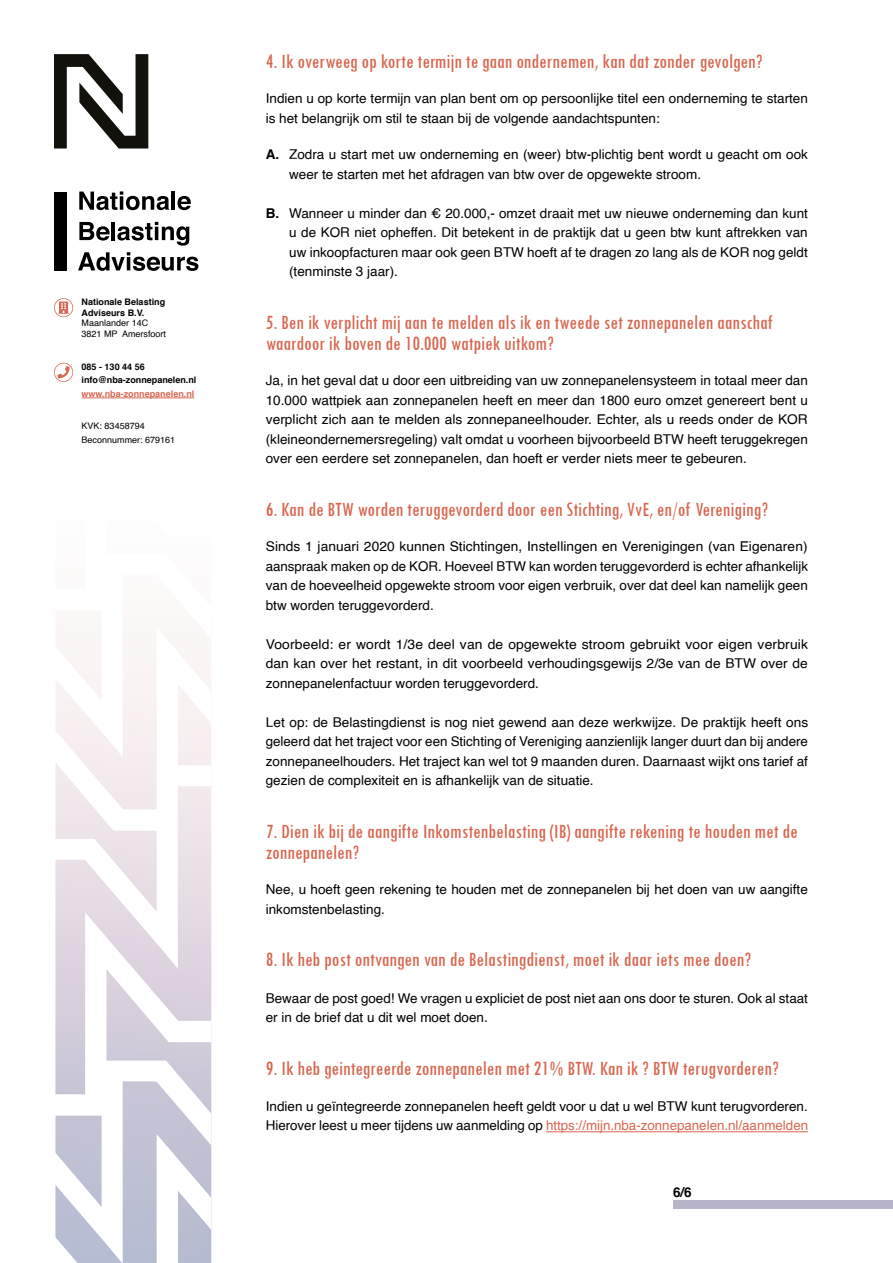
<style>
.page{position:relative;width:893px;height:1263px;background:#fff}
.page>*{position:absolute;margin:0;border:0;box-sizing:border-box;transform-origin:0 0}
.t1{font:condensed 21px/21px "Tw Cen";color:#d86650}
.t2{font:13.5px/19.5px "Helvetica";color:#000}
.t3{font:700 13.5px "Helvetica";color:#000}
.t4{font:700 9px/10.8px "Helvetica";color:#000}
.t5{font:9px/13.5px "Helvetica";color:#000}
.t6{font:700 9px "Helvetica";color:#d86650}
.s1{color:#d86650}
</style>
<div class="page">
<svg style="left:55px;top:654px;width:156px;height:609px"></svg>
<div style="left:673px;top:1201px;width:220px;height:8px;background:#b7b3c9"></div>
<div style="left:54px;top:192px;width:13px;height:78px;background:#000"></div>
<svg style="left:79px;top:191px;width:90px;height:19px"></svg>
<hr style="left:172px;top:192px;width:3px;height:18px;background:#000">
<svg style="left:177px;top:196px;width:14px;height:14px"></svg>
<svg style="left:54px;top:54px;width:94px;height:94px"></svg>
<svg style="left:54px;top:222px;width:145px;height:177px"></svg>
<hr style="left:546px;top:1131px;width:262px;height:1px;background:#d86650">
<p class="t4" style="left:82px;top:296px;width:85px">Nationale Belasting<br>Adviseurs B.V.</p>
<p class="t5" style="left:82px;top:318px;width:86px;line-height:10.8px">Maanlander 14C<br>3821 MP Amersfoort</p>
<p class="t4" style="left:82px;top:361px;width:65px">085 - 130 44 56</p>
<p class="t4" style="left:82px;top:375px;width:116px">info@nba-zonnepanelen.nl</p>
<p class="t6" style="left:82px;top:386px;width:114px">www.nba-zonnepanelen.nl</p>
<p class="t5" style="left:82px;top:419px;width:95px">KVK: 83458794<br>Beconnummer: 679161</p>
<h1 class="t1" style="left:266px;top:50px;width:498px">4. Ik overweeg op korte termijn te gaan ondernemen, kan dat zonder gevolgen?</h1>
<p class="t2" style="left:266px;top:89px;width:544px">Indien u op korte termijn van plan bent om op persoonlijke titel een onderneming te starten is het belangrijk om stil te staan bij de volgende aandachtspunten:</p>
<p class="t3" style="left:266px;top:143px;width:15px">A.</p>
<p class="t3" style="left:266px;top:202px;width:15px">B.</p>
<p class="t2" style="left:289px;top:145px;width:520px">Zodra u start met uw onderneming en (weer) btw-plichtig bent wordt u geacht om ook weer te starten met het afdragen van btw over de opgewekte stroom.</p>
<p class="t2" style="left:289px;top:204px;width:520px;text-align:justify">Wanneer u minder dan € 20.000,- omzet draait met uw nieuwe onderneming dan kunt u de KOR niet opheffen. Dit betekent in de praktijk dat u geen btw kunt aftrekken van uw inkoopfacturen maar ook geen BTW hoeft af te dragen zo lang als de KOR nog geldt (tenminste 3 jaar).</p>
<h1 class="t1" style="left:266px;top:311px;width:508px">5. Ben ik verplicht mij aan te melden als ik en tweede set zonnepanelen aanschaf waardoor ik boven de 10.000 watpiek uitkom?</h1>
<p class="t2" style="left:266px;top:371px;width:544px;text-align:justify">Ja, in het geval dat u door een uitbreiding van uw zonnepanelensysteem in totaal meer dan 10.000 wattpiek aan zonnepanelen heeft en meer dan 1800 euro omzet genereert bent u verplicht zich aan te melden als zonnepaneelhouder. Echter, als u reeds onder de KOR (kleineondernemersregeling) valt omdat u voorheen bijvoorbeeld BTW heeft teruggekregen over een eerdere set zonnepanelen, dan hoeft er verder niets meer te gebeuren.</p>
<h1 class="t1" style="left:266px;top:498px;width:504px">6. Kan de BTW worden teruggevorderd door een Stichting, VvE, en/of Vereniging?</h1>
<p class="t2" style="left:266px;top:537px;width:544px;text-align:justify">Sinds 1 januari 2020 kunnen Stichtingen, Instellingen en Verenigingen (van Eigenaren) aanspraak maken op de KOR. Hoeveel BTW kan worden teruggevorderd is echter afhankelijk van de hoeveelheid opgewekte stroom voor eigen verbruik, over dat deel kan namelijk geen btw worden teruggevorderd.</p>
<p class="t2" style="left:266px;top:635px;width:544px;text-align:justify">Voorbeeld: er wordt 1/3e deel van de opgewekte stroom gebruikt voor eigen verbruik dan kan over het restant, in dit voorbeeld verhoudingsgewijs 2/3e van de BTW over de zonnepanelenfactuur worden teruggevorderd.</p>
<p class="t2" style="left:266px;top:713px;width:544px;text-align:justify">Let op: de Belastingdienst is nog niet gewend aan deze werkwijze. De praktijk heeft ons geleerd dat het traject voor een Stichting of Vereniging aanzienlijk langer duurt dan bij andere zonnepaneelhouders. Het traject kan wel tot 9 maanden duren. Daarnaast wijkt ons tarief af gezien de complexiteit en is afhankelijk van de situatie.</p>
<h1 class="t1" style="left:266px;top:820px;width:533px">7. Dien ik bij de aangifte Inkomstenbelasting (IB) aangifte rekening te houden met de zonnepanelen?</h1>
<p class="t2" style="left:266px;top:880px;width:544px">Nee, u hoeft geen rekening te houden met de zonnepanelen bij het doen van uw aangifte inkomstenbelasting.</p>
<h1 class="t1" style="left:266px;top:949px;width:487px">8. Ik heb post ontvangen van de Belastingdienst, moet ik daar iets mee doen?</h1>
<p class="t2" style="left:266px;top:988px;width:544px">Bewaar de post goed! We vragen u expliciet de post niet aan ons door te sturen. Ook al staat er in de brief dat u dit wel moet doen.</p>
<h1 class="t1" style="left:266px;top:1057px;width:515px">9. Ik heb geintegreerde zonnepanelen met 21% BTW. Kan ik ? BTW terugvorderen?</h1>
<p class="t2" style="left:266px;top:1096px;width:544px">Indien u geïntegreerde zonnepanelen heeft geldt voor u dat u wel BTW kunt terugvorderen.<br>Hierover leest u meer tijdens uw aanmelding op <span class="s1">https://mijn.nba-zonnepanelen.nl/aanmelden</span></p>
<p class="t3" style="left:673px;top:1181px;width:20px">6/6</p>
</div>
